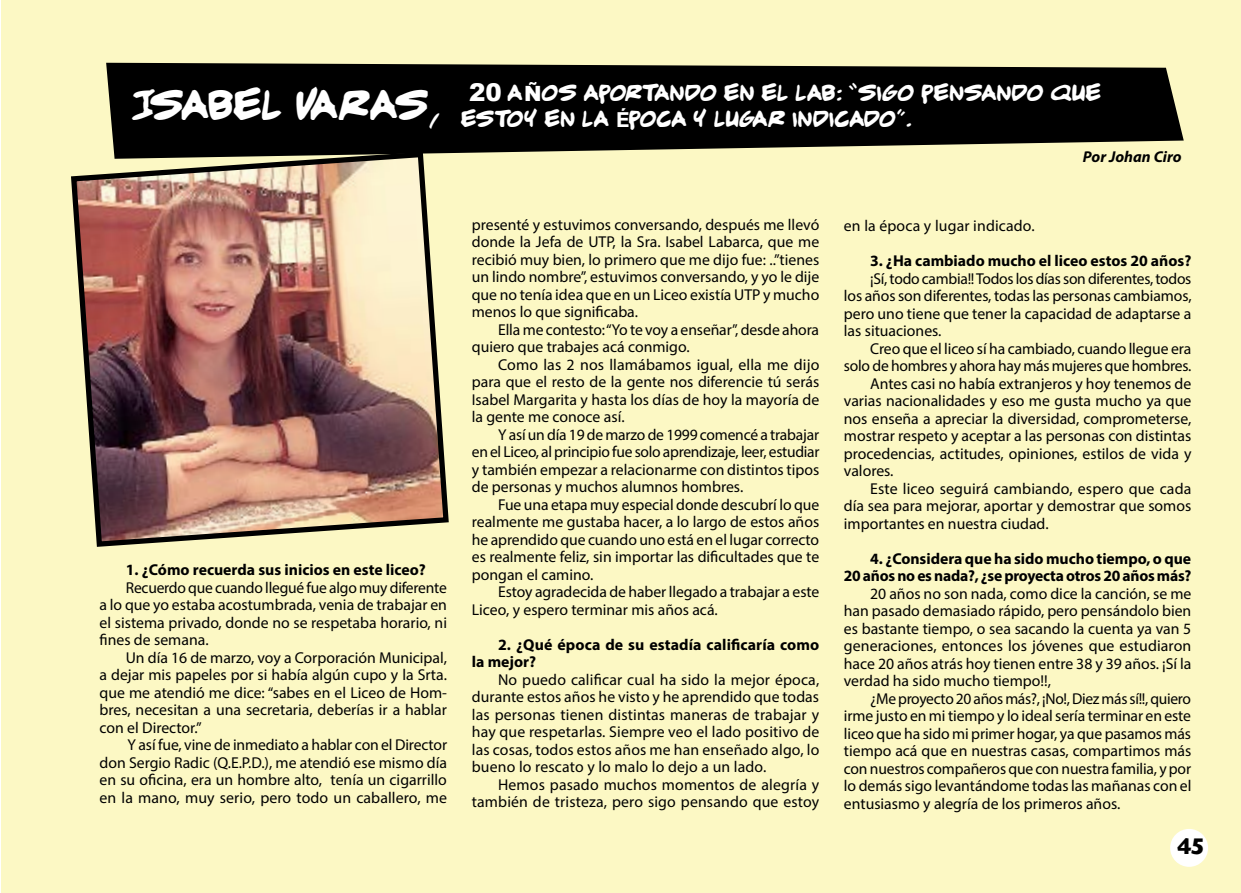
<style>
.page{position:relative;width:1241px;height:893px;background:#fff}
.page>*{position:absolute;margin:0;border:0;box-sizing:border-box;transform-origin:0 0}
.t1{font:700 24.5px "Today SHOP";color:#000}
.t2{font:21px/25.2px "adamwarren 0.2";letter-spacing:-.055em;color:#fff}
.t3{font:15.75px/17.5px "Myriad Pro";color:#000;text-align:justify}
.t4{font:700 15.75px/17.5px "Myriad Pro";color:#000}
.t5{font:italic 700 15.75px "Myriad Pro";color:#000}
.s1{font-family:"Arial";font-weight:900;font-size:24.5px}
.s2{font-family:"Arial";font-weight:900}
.s3{font-family:"AG Schoolbook";font-weight:500}
</style>
<div class="page">
<div style="left:1px;top:0;width:1239px;height:893px;background:#fcf8c4"></div>
<div style="left:1169px;top:829px;width:38px;height:38px;background:#fff;border-radius:50%"></div>
<img style="left:71px;top:160px;width:378px;height:387px">
<svg style="left:106px;top:62px;width:1078px;height:98px;background:#24231c"></svg>
<h2 class="t2" style="left:132px;top:82px;width:971px;text-indent:337px"><span class="s1">20</span> A<span class="s2">Ñ</span>OS APORTANDO EN EL LAB: “SIGO PENSANDO QUE<br><sup>ISABEL</sup> <sup>VARAS,</sup> ESTOY EN LA <span class="s3">É</span>POCA Y LUGAR INDICADO”.</h2>
<p class="t5" style="left:1082px;top:146px;width:100px">Por Johan Ciro</p>
<p class="t4" style="left:126px;top:561px;width:302px">1. ¿Cómo recuerda sus inicios en este liceo?</p>
<p class="t3" style="left:99px;top:578px;width:349px;text-indent:26px">Recuerdo que cuando llegué fue algo muy diferente a lo que yo estaba acostumbrada, venia de trabajar en el sistema privado, donde no se respetaba horario, ni fines de semana.</p>
<p class="t3" style="left:99px;top:648px;width:349px;text-indent:26px">Un día 16 de marzo, voy a Corporación Municipal, a dejar mis papeles por si había algún cupo y la Srta. que me atendió me dice: “sabes en el Liceo de Hom&shy;bres, necesitan a una secretaria, deberías ir a hablar con el Director.”</p>
<p class="t3" style="left:99px;top:736px;width:349px;text-indent:28px">Y así fue, vine de inmediato a hablar con el Director don Sergio Radic (Q.E.P.D.), me atendió ese mismo día en su oficina, era un hombre alto, tenía un cigarrillo en la mano, muy serio, pero todo un caballero, me</p>
<p class="t3" style="left:472px;top:215px;width:349px">presenté y estuvimos conversando, después me llevó donde la Jefa de UTP, la Sra. Isabel Labarca, que me recibió muy bien, lo primero que me dijo fue: ..”tienes un lindo nombre”, estuvimos conversando, y yo le dije que no tenía idea que en un Liceo existía UTP y mucho menos lo que significaba.</p>
<p class="t3" style="left:472px;top:320px;width:349px;text-indent:26px">Ella me contesto: “Yo te voy a enseñar”, desde ahora quiero que trabajes acá conmigo.</p>
<p class="t3" style="left:472px;top:355px;width:349px;text-indent:26px">Como las 2 nos llamábamos igual, ella me dijo para que el resto de la gente nos diferencie tú serás Isabel Margarita y hasta los días de hoy la mayoría de la gente me conoce así.</p>
<p class="t3" style="left:472px;top:425px;width:349px;text-indent:26px">Y así un día 19 de marzo de 1999 comencé a trabajar en el Liceo, al principio fue solo aprendizaje, leer, estudiar y también empezar a relacionarme con distintos tipos de personas y muchos alumnos hombres.</p>
<p class="t3" style="left:472px;top:495px;width:349px;text-indent:26px">Fue una etapa muy especial donde descubrí lo que realmente me gustaba hacer, a lo largo de estos años he aprendido que cuando uno está en el lugar correcto es realmente feliz, sin importar las dificultades que te pongan el camino.</p>
<p class="t3" style="left:472px;top:583px;width:349px;text-indent:26px">Estoy agradecida de haber llegado a trabajar a este<br>Liceo, y espero terminar mis años acá.</p>
<p class="t4" style="left:472px;top:635px;width:349px;text-indent:26px">2. ¿Qué época de su estadía calificaría como la mejor?</p>
<p class="t3" style="left:472px;top:670px;width:349px;text-indent:26px">No puedo calificar cual ha sido la mejor época, durante estos años he visto y he aprendido que todas las personas tienen distintas maneras de trabajar y hay que respetarlas. Siempre veo el lado positivo de las cosas, todos estos años me han enseñado algo, lo bueno lo rescato y lo malo lo dejo a un lado.</p>
<p class="t3" style="left:472px;top:775px;width:349px;text-align:right">Hemos pasado muchos momentos de alegría y también de tristeza, pero sigo pensando que estoy</p>
<p class="t3" style="left:843px;top:217px;width:192px">en la época y lugar indicado.</p>
<p class="t4" style="left:870px;top:252px;width:323px">3. ¿Ha cambiado mucho el liceo estos 20 años?</p>
<p class="t3" style="left:843px;top:269px;width:349px;text-indent:26px">¡Sí, todo cambia!! Todos los días son diferentes, todos los años son diferentes, todas las personas cambiamos, pero uno tiene que tener la capacidad de adaptarse a las situaciones.</p>
<p class="t3" style="left:870px;top:339px;width:323px">Creo que el liceo sí ha cambiado, cuando llegue era</p>
<p class="t3" style="left:843px;top:357px;width:349px">solo de hombres y ahora hay más mujeres que hombres.</p>
<p class="t3" style="left:870px;top:374px;width:322px">Antes casi no había extranjeros y hoy tenemos de</p>
<p class="t3" style="left:843px;top:392px;width:349px">varias nacionalidades y eso me gusta mucho ya que</p>
<p class="t3" style="left:843px;top:409px;width:349px">nos enseña a apreciar la diversidad, comprometerse,</p>
<p class="t3" style="left:843px;top:427px;width:349px">mostrar respeto y aceptar a las personas con distintas</p>
<p class="t3" style="left:843px;top:444px;width:349px">procedencias, actitudes, opiniones, estilos de vida y</p>
<p class="t3" style="left:843px;top:462px;width:51px">valores.</p>
<p class="t3" style="left:870px;top:479px;width:323px">Este liceo seguirá cambiando, espero que cada</p>
<p class="t3" style="left:843px;top:497px;width:349px">día sea para mejorar, aportar y demostrar que somos</p>
<p class="t3" style="left:843px;top:514px;width:206px">importantes en nuestra ciudad.</p>
<p class="t4" style="left:843px;top:549px;width:349px;text-align:right">4. ¿Considera que ha sido mucho tiempo, o que<br>20 años no es nada?, ¿se proyecta otros 20 años más?</p>
<p class="t3" style="left:843px;top:584px;width:349px;text-indent:26px">20 años no son nada, como dice la canción, se me han pasado demasiado rápido, pero pensándolo bien es bastante tiempo, o sea sacando la cuenta ya van 5 generaciones, entonces los jóvenes que estudiaron hace 20 años atrás hoy tienen entre 38 y 39 años. ¡Sí la verdad ha sido mucho tiempo!!,</p>
<p class="t3" style="left:843px;top:689px;width:349px;text-indent:26px">¿Me proyecto 20 años más?, ¡No!, Diez más sí!!, quiero irme justo en mi tiempo y lo ideal sería terminar en este liceo que ha sido mi primer hogar, ya que pasamos más tiempo acá que en nuestras casas, compartimos más con nuestros compañeros que con nuestra familia, y por lo demás sigo levantándome todas las mañanas con el entusiasmo y alegría de los primeros años.</p>
<h1 class="t1" style="left:1177px;top:833px;width:27px">45</h1>
</div>
